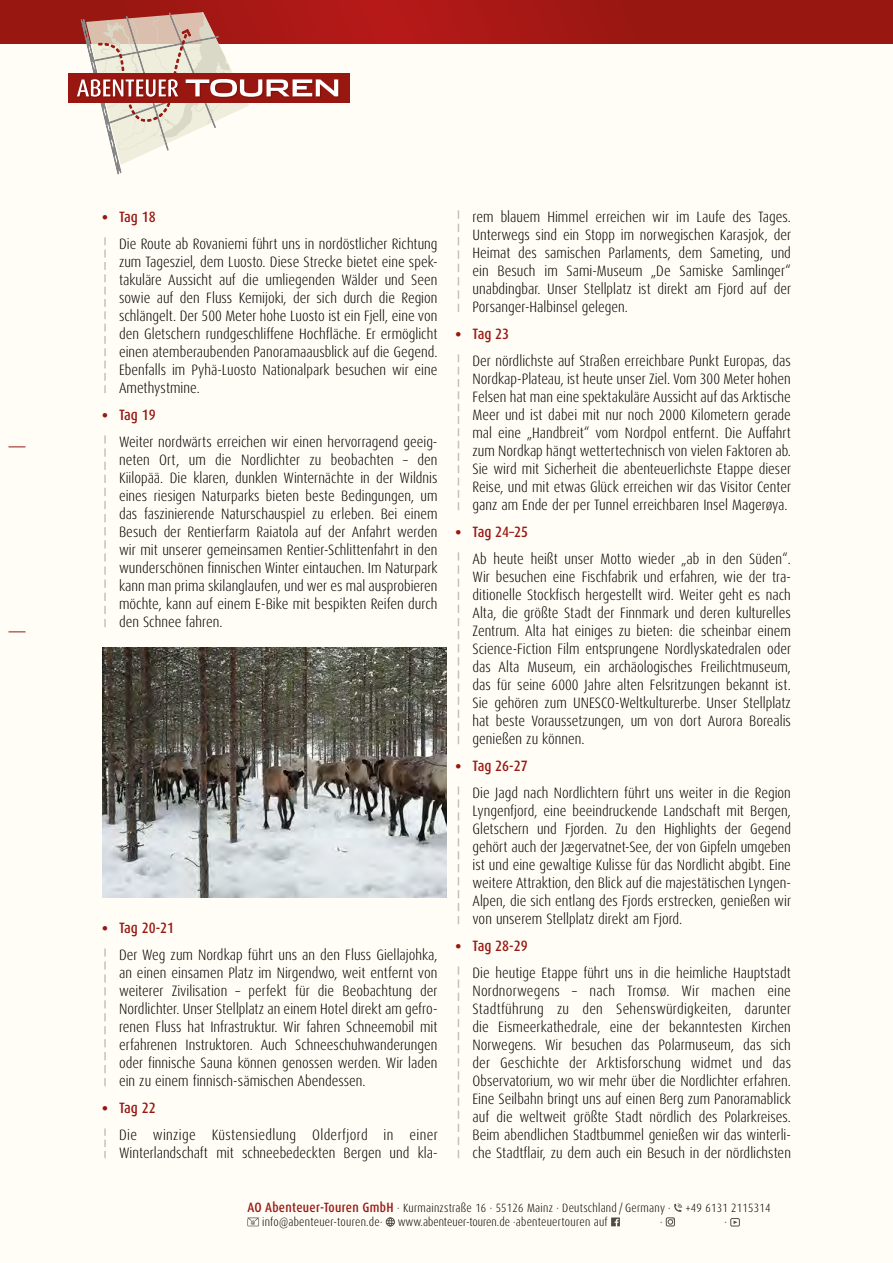
<style>
.page{position:relative;width:893px;height:1263px;background:#fffdf6}
.page>*{position:absolute;margin:0;border:0;box-sizing:border-box;transform-origin:0 0}
.t1{font:300 condensed 15px/18px "Dax Pro";color:#000;text-align:justify}
.t2{font:300 condensed 15px/27px "Dax Pro";letter-spacing:.02em;color:#000}
.t3{font:300 condensed 12px/14.4px "Dax Pro";letter-spacing:.02em;color:#000}
.s1{font-weight:800;color:#981711}
.s2{font-weight:500;color:#981711}
.s3{font-weight:500;font-size:13.5px;color:#981711}
</style>
<div class="page">
<svg style="left:9px;top:446px;width:17px;height:1px"></svg>
<svg style="left:9px;top:631px;width:17px;height:1px"></svg>
<svg style="left:0;top:0;width:893px;height:44px;background:#a01713"></svg>
<div style="left:69px;top:73px;width:281px;height:29px;background:#981711"></div>
<svg style="left:77px;top:12px;width:263px;height:162px"></svg>
<svg style="left:674px;top:1203px;width:8px;height:9px"></svg>
<svg style="left:247px;top:1217px;width:12px;height:9px"></svg>
<div style="left:386px;top:1217px;width:9px;height:9px;border:1px solid #000;border-radius:50%"></div>
<svg style="left:386px;top:1217px;width:8px;height:9px"></svg>
<svg style="left:611px;top:1217px;width:9px;height:9px"></svg>
<svg style="left:668px;top:1219px;width:5px;height:5px"></svg>
<div style="left:666px;top:1217px;width:9px;height:9px;border:1px solid #000"></div>
<div style="left:730px;top:1218px;width:10px;height:8px;border:1px solid #000"></div>
<svg style="left:733px;top:1220px;width:4px;height:4px"></svg>
<svg style="left:104px;top:237px;width:2px;height:156px"></svg>
<svg style="left:104px;top:435px;width:2px;height:192px"></svg>
<svg style="left:104px;top:948px;width:2px;height:138px"></svg>
<svg style="left:104px;top:1128px;width:2px;height:30px"></svg>
<img style="left:102px;top:648px;width:344px;height:249px">
<svg style="left:458px;top:210px;width:1px;height:102px"></svg>
<svg style="left:458px;top:354px;width:1px;height:156px"></svg>
<svg style="left:458px;top:552px;width:1px;height:192px"></svg>
<svg style="left:458px;top:786px;width:1px;height:138px"></svg>
<svg style="left:458px;top:966px;width:1px;height:192px"></svg>
<p class="t1" style="left:119px;top:203px;width:320px;line-height:27px;text-indent:-17px"><span class="s1">•</span> <span class="s2">Tag 18<br></span>Die Route ab Rovaniemi führt uns in nordöstlicher Richtung</p>
<p class="t1" style="left:119px;top:253px;width:320px">zum Tagesziel, dem Luosto. Diese Strecke bietet eine spek&shy;takuläre Aussicht auf die umliegenden Wälder und Seen sowie auf den Fluss Kemijoki, der sich durch die Region schlängelt. Der 500 Meter hohe Luosto ist ein Fjell, eine von den Gletschern rundgeschliffene Hochfläche. Er ermöglicht einen atemberaubenden Panoramaausblick auf die Gegend.<br>Ebenfalls im Pyhä-Luosto Nationalpark besuchen wir eine Amethystmine.</p>
<p class="t1" style="left:119px;top:401px;width:320px;line-height:27px;text-indent:-17px"><span class="s1">•</span> <span class="s2">Tag 19<br></span>Weiter nordwärts erreichen wir einen hervorragend geeig-</p>
<p class="t1" style="left:119px;top:451px;width:320px">neten Ort, um die Nordlichter zu beobachten – den Kiilopää. Die klaren, dunklen Winternächte in der Wildnis eines riesigen Naturparks bieten beste Bedingungen, um das faszinierende Naturschauspiel zu erleben. Bei einem Besuch der Rentierfarm Raiatola auf der Anfahrt werden wir mit unserer gemeinsamen Rentier-Schlittenfahrt in den wunderschönen finnischen Winter eintauchen. Im Naturpark kann man prima skilanglaufen, und wer es mal ausprobieren möchte, kann auf einem E-Bike mit bespikten Reifen durch den Schnee fahren.</p>
<p class="t1" style="left:119px;top:914px;width:320px;line-height:27px;text-indent:-17px"><span class="s1">•</span> <span class="s2">Tag 20-21<br></span>Der Weg zum Nordkap führt uns an den Fluss Giellajohka,</p>
<p class="t1" style="left:119px;top:964px;width:320px">an einen einsamen Platz im Nirgendwo, weit entfernt von weiterer Zivilisation – perfekt für die Beobachtung der Nordlichter. Unser Stellplatz an einem Hotel direkt am gefro&shy;renen Fluss hat Infrastruktur. Wir fahren Schneemobil mit erfahrenen Instruktoren. Auch Schneeschuhwanderungen oder finnische Sauna können genossen werden. Wir laden ein zu einem finnisch-sämischen Abendessen.</p>
<p class="t2" style="left:119px;top:1094px;width:320px;text-indent:-17px"><span class="s1">•</span> <span class="s2">Tag 22<br></span>Die winzige Küstensiedlung Olderfjord in einer</p>
<p class="t1" style="left:119px;top:1144px;width:320px">Winterlandschaft mit schneebedeckten Bergen und kla-</p>
<p class="t1" style="left:472px;top:208px;width:320px">rem blauem Himmel erreichen wir im Laufe des Tages.<br>Unterwegs sind ein Stopp im norwegischen Karasjok, der Heimat des samischen Parlaments, dem Sameting, und ein Besuch im Sami-Museum „De Samiske Samlinger“ unabdingbar. Unser Stellplatz ist direkt am Fjord auf der Porsanger-Halbinsel gelegen.</p>
<p class="t1" style="left:472px;top:320px;width:320px;line-height:27px;text-indent:-17px"><span class="s1">•</span> <span class="s2">Tag 23<br></span>Der nördlichste auf Straßen erreichbare Punkt Europas, das</p>
<p class="t1" style="left:472px;top:370px;width:320px">Nordkap-Plateau, ist heute unser Ziel. Vom 300 Meter hohen Felsen hat man eine spektakuläre Aussicht auf das Arktische Meer und ist dabei mit nur noch 2000 Kilometern gerade mal eine „Handbreit“ vom Nordpol entfernt. Die Auffahrt zum Nordkap hängt wettertechnisch von vielen Faktoren ab.<br>Sie wird mit Sicherheit die abenteuerlichste Etappe dieser Reise, und mit etwas Glück erreichen wir das Visitor Center ganz am Ende der per Tunnel erreichbaren Insel Magerøya.</p>
<p class="t1" style="left:472px;top:518px;width:320px;line-height:27px;text-indent:-17px"><span class="s1">•</span> <span class="s2">Tag 24–25<br></span>Ab heute heißt unser Motto wieder „ab in den Süden“.</p>
<p class="t1" style="left:472px;top:568px;width:320px">Wir besuchen eine Fischfabrik und erfahren, wie der tra&shy;ditionelle Stockfisch hergestellt wird. Weiter geht es nach Alta, die größte Stadt der Finnmark und deren kulturelles Zentrum. Alta hat einiges zu bieten: die scheinbar einem Science-Fiction Film entsprungene Nordlyskatedralen oder das Alta Museum, ein archäologisches Freilichtmuseum, das für seine 6000 Jahre alten Felsritzungen bekannt ist.<br>Sie gehören zum UNESCO-Weltkulturerbe. Unser Stellplatz hat beste Voraussetzungen, um von dort Aurora Borealis genießen zu können.</p>
<p class="t1" style="left:472px;top:752px;width:320px;line-height:27px;text-indent:-17px"><span class="s1">•</span> <span class="s2">Tag 26-27<br></span>Die Jagd nach Nordlichtern führt uns weiter in die Region</p>
<p class="t1" style="left:472px;top:802px;width:320px">Lyngenfjord, eine beeindruckende Landschaft mit Bergen, Gletschern und Fjorden. Zu den Highlights der Gegend gehört auch der Jægervatnet-See, der von Gipfeln umgeben ist und eine gewaltige Kulisse für das Nordlicht abgibt. Eine weitere Attraktion, den Blick auf die majestätischen Lyngen-Alpen, die sich entlang des Fjords erstrecken, genießen wir von unserem Stellplatz direkt am Fjord.</p>
<p class="t1" style="left:472px;top:932px;width:320px;line-height:27px;text-indent:-17px"><span class="s1">•</span> <span class="s2">Tag 28-29<br></span>Die heutige Etappe führt uns in die heimliche Hauptstadt</p>
<p class="t1" style="left:472px;top:982px;width:320px">Nordnorwegens – nach Tromsø. Wir machen eine Stadtführung zu den Sehenswürdigkeiten, darunter die Eismeerkathedrale, eine der bekanntesten Kirchen Norwegens. Wir besuchen das Polarmuseum, das sich der Geschichte der Arktisforschung widmet und das Observatorium, wo wir mehr über die Nordlichter erfahren.<br>Eine Seilbahn bringt uns auf einen Berg zum Panoramablick auf die weltweit größte Stadt nördlich des Polarkreises.<br>Beim abendlichen Stadtbummel genießen wir das winterli&shy;che Stadtflair, zu dem auch ein Besuch in der nördlichsten</p>
<p class="t3" style="left:262px;top:1200px;width:510px;text-indent:-15px"><span class="s3">AO Abenteuer-Touren GmbH</span> · Kurmainzstraße 16 · 55126 Mainz · Deutschland / Germany · +49 6131 2115314 info@abenteuer-touren.de·</p>
<p class="t3" style="left:398px;top:1215px;width:211px">www.abenteuer-touren.de ·abenteuertouren auf</p>
<p class="t3" style="left:660px;top:1215px;width:4px">·</p>
<p class="t3" style="left:725px;top:1215px;width:4px">·</p>
</div>
